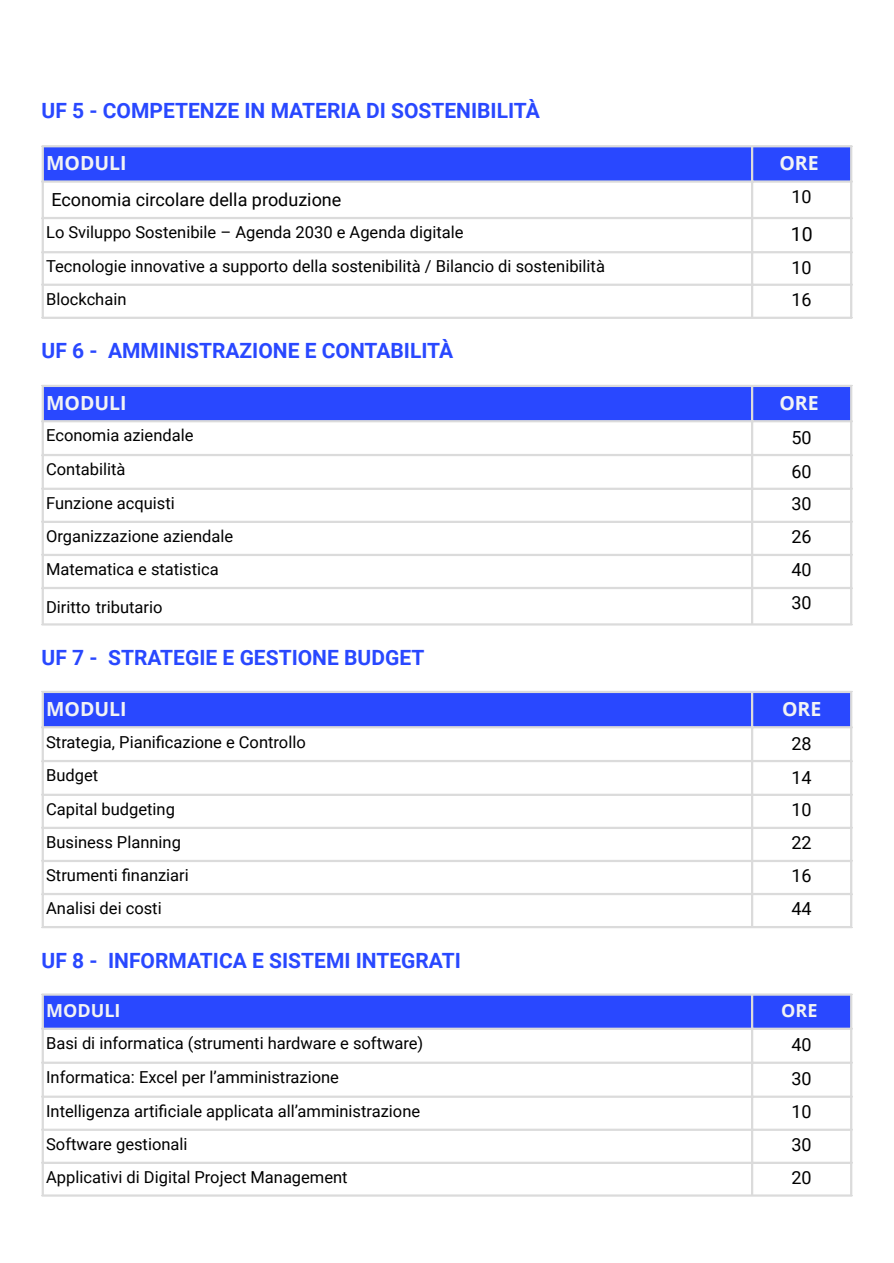
<style>
.page{position:relative;width:894px;height:1263px;background:#fff}
.page>*{position:absolute;margin:0;border:0;box-sizing:border-box;transform-origin:0 0}
.t1{font:700 21px "Roboto";color:#2948ff}
.t2{font:700 19.5px "Open Sans";color:#f2f3f4}
.t3{font:19.5px "Roboto";color:#000}
.t4{font:18px "Roboto";color:#000}
.t5{font:700 18px "Open Sans";color:#f2f3f4}
.t6{font:16.5px "Roboto";color:#000}
</style>
<div class="page">
<div style="left:44px;top:147px;width:805px;height:33px;background:#2948ff"></div>
<hr style="left:42px;top:147px;width:2px;height:170px;background:#dbdbdb">
<hr style="left:750px;top:147px;width:3px;height:170px;background:#dbdbdb">
<hr style="left:849px;top:147px;width:3px;height:170px;background:#dbdbdb">
<hr style="left:42px;top:145px;width:810px;height:2px;background:#dbdbdb">
<hr style="left:42px;top:180px;width:810px;height:3px;background:#dbdbdb">
<hr style="left:42px;top:217px;width:810px;height:2px;background:#dbdbdb">
<hr style="left:42px;top:251px;width:810px;height:2px;background:#dbdbdb">
<hr style="left:42px;top:284px;width:810px;height:2px;background:#dbdbdb">
<hr style="left:42px;top:317px;width:810px;height:2px;background:#dbdbdb">
<div style="left:44px;top:387px;width:805px;height:33px;background:#2948ff"></div>
<hr style="left:42px;top:387px;width:2px;height:236px;background:#dbdbdb">
<hr style="left:750px;top:387px;width:3px;height:236px;background:#dbdbdb">
<hr style="left:849px;top:387px;width:3px;height:236px;background:#dbdbdb">
<hr style="left:42px;top:385px;width:810px;height:2px;background:#dbdbdb">
<hr style="left:42px;top:420px;width:810px;height:2px;background:#dbdbdb">
<hr style="left:42px;top:454px;width:810px;height:2px;background:#dbdbdb">
<hr style="left:42px;top:488px;width:810px;height:2px;background:#dbdbdb">
<hr style="left:42px;top:521px;width:810px;height:2px;background:#dbdbdb">
<hr style="left:42px;top:554px;width:810px;height:2px;background:#dbdbdb">
<hr style="left:42px;top:587px;width:810px;height:2px;background:#dbdbdb">
<hr style="left:42px;top:623px;width:810px;height:3px;background:#dbdbdb">
<div style="left:44px;top:693px;width:805px;height:33px;background:#2948ff"></div>
<hr style="left:42px;top:693px;width:2px;height:233px;background:#dbdbdb">
<hr style="left:750px;top:693px;width:3px;height:233px;background:#dbdbdb">
<hr style="left:849px;top:693px;width:3px;height:233px;background:#dbdbdb">
<hr style="left:42px;top:691px;width:810px;height:2px;background:#dbdbdb">
<hr style="left:42px;top:726px;width:810px;height:2px;background:#dbdbdb">
<hr style="left:42px;top:760px;width:810px;height:2px;background:#dbdbdb">
<hr style="left:42px;top:794px;width:810px;height:2px;background:#dbdbdb">
<hr style="left:42px;top:827px;width:810px;height:2px;background:#dbdbdb">
<hr style="left:42px;top:860px;width:810px;height:2px;background:#dbdbdb">
<hr style="left:42px;top:893px;width:810px;height:2px;background:#dbdbdb">
<hr style="left:42px;top:926px;width:810px;height:2px;background:#dbdbdb">
<div style="left:44px;top:996px;width:805px;height:32px;background:#2948ff"></div>
<hr style="left:42px;top:996px;width:2px;height:198px;background:#dbdbdb">
<hr style="left:750px;top:996px;width:3px;height:198px;background:#dbdbdb">
<hr style="left:849px;top:996px;width:3px;height:198px;background:#dbdbdb">
<hr style="left:42px;top:993px;width:810px;height:3px;background:#dbdbdb">
<hr style="left:42px;top:1028px;width:810px;height:2px;background:#dbdbdb">
<hr style="left:42px;top:1062px;width:810px;height:2px;background:#dbdbdb">
<hr style="left:42px;top:1095px;width:810px;height:3px;background:#dbdbdb">
<hr style="left:42px;top:1129px;width:810px;height:2px;background:#dbdbdb">
<hr style="left:42px;top:1162px;width:810px;height:2px;background:#dbdbdb">
<hr style="left:42px;top:1194px;width:810px;height:3px;background:#dbdbdb">
<p class="t1" style="left:42px;top:99px;width:499px">UF 5 - COMPETENZE IN MATERIA DI SOSTENIBILITÀ</p>
<p class="t2" style="left:46px;top:149px;width:82px">MODULI</p>
<p class="t2" style="left:779px;top:149px;width:41px">ORE</p>
<p class="t4" style="left:51px;top:190px;width:291px">Economia circolare della produzione</p>
<p class="t4" style="left:791px;top:186px;width:22px">10</p>
<p class="t6" style="left:46px;top:223px;width:419px">Lo Sviluppo Sostenibile – Agenda 2030 e Agenda digitale</p>
<p class="t3" style="left:790px;top:222px;width:23px">10</p>
<p class="t6" style="left:46px;top:257px;width:560px">Tecnologie innovative a supporto della sostenibilità / Bilancio di sostenibilità</p>
<p class="t4" style="left:791px;top:257px;width:22px">10</p>
<p class="t6" style="left:46px;top:290px;width:82px">Blockchain</p>
<p class="t4" style="left:791px;top:289px;width:22px">16</p>
<p class="t1" style="left:42px;top:338px;width:413px">UF 6 - AMMINISTRAZIONE E CONTABILITÀ</p>
<p class="t2" style="left:46px;top:389px;width:82px">MODULI</p>
<p class="t2" style="left:779px;top:389px;width:41px">ORE</p>
<p class="t6" style="left:46px;top:426px;width:149px">Economia aziendale</p>
<p class="t4" style="left:791px;top:427px;width:22px">50</p>
<p class="t6" style="left:46px;top:460px;width:81px">Contabilità</p>
<p class="t4" style="left:791px;top:461px;width:22px">60</p>
<p class="t6" style="left:46px;top:494px;width:130px">Funzione acquisti</p>
<p class="t4" style="left:791px;top:493px;width:22px">30</p>
<p class="t6" style="left:46px;top:527px;width:188px">Organizzazione aziendale</p>
<p class="t4" style="left:791px;top:527px;width:22px">26</p>
<p class="t6" style="left:46px;top:560px;width:174px">Matematica e statistica</p>
<p class="t4" style="left:791px;top:560px;width:22px">40</p>
<p class="t6" style="left:46px;top:597px;width:118px">Diritto tributario</p>
<p class="t4" style="left:791px;top:593px;width:22px">30</p>
<p class="t1" style="left:42px;top:645px;width:384px">UF 7 - STRATEGIE E GESTIONE BUDGET</p>
<p class="t2" style="left:46px;top:695px;width:82px">MODULI</p>
<p class="t2" style="left:781px;top:695px;width:41px">ORE</p>
<p class="t6" style="left:46px;top:732px;width:261px">Strategia, Pianificazione e Controllo</p>
<p class="t4" style="left:791px;top:733px;width:22px">28</p>
<p class="t6" style="left:46px;top:766px;width:54px">Budget</p>
<p class="t4" style="left:791px;top:767px;width:22px">14</p>
<p class="t6" style="left:46px;top:800px;width:130px">Capital budgeting</p>
<p class="t4" style="left:791px;top:799px;width:22px">10</p>
<p class="t6" style="left:46px;top:833px;width:136px">Business Planning</p>
<p class="t4" style="left:791px;top:833px;width:22px">22</p>
<p class="t6" style="left:46px;top:866px;width:144px">Strumenti fi nanziari</p>
<p class="t4" style="left:791px;top:866px;width:22px">16</p>
<p class="t6" style="left:46px;top:899px;width:117px">Analisi dei costi</p>
<p class="t4" style="left:791px;top:899px;width:22px">44</p>
<p class="t1" style="left:42px;top:948px;width:420px">UF 8 - INFORMATICA E SISTEMI INTEGRATI</p>
<p class="t5" style="left:46px;top:998px;width:76px">MODULI</p>
<p class="t5" style="left:781px;top:998px;width:38px">ORE</p>
<p class="t6" style="left:46px;top:1034px;width:378px">Basi di informatica (strumenti hardware e software)</p>
<p class="t4" style="left:791px;top:1035px;width:22px">40</p>
<p class="t6" style="left:46px;top:1068px;width:294px">Informatica: Excel per l’amministrazione</p>
<p class="t4" style="left:791px;top:1068px;width:22px">30</p>
<p class="t6" style="left:46px;top:1102px;width:375px">Intelligenza artificiale applicata all’amministrazione</p>
<p class="t4" style="left:791px;top:1101px;width:22px">10</p>
<p class="t6" style="left:46px;top:1135px;width:143px">Software gestionali</p>
<p class="t4" style="left:791px;top:1134px;width:22px">30</p>
<p class="t6" style="left:46px;top:1168px;width:303px">Applicativi di Digital Project Management</p>
<p class="t4" style="left:791px;top:1167px;width:22px">20</p>
</div>
